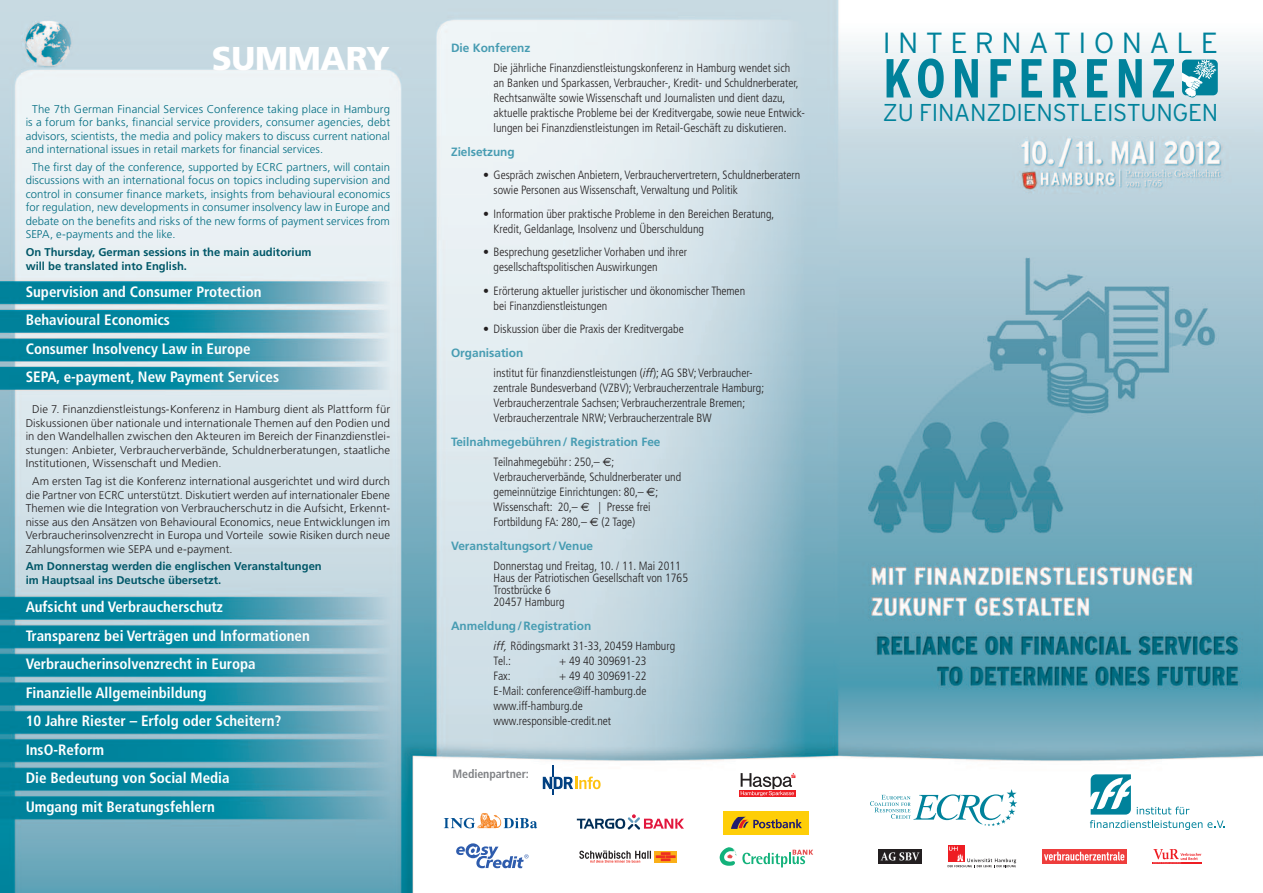
<style>
.page{position:relative;width:1263px;height:893px;background:#fff}
.page>*{position:absolute;margin:0;border:0;box-sizing:border-box;transform-origin:0 0}
.t1{font:700 condensed 54.75px "Interstate";letter-spacing:.1em;color:#00829b}
.t2{font:900 33px "Frutiger";letter-spacing:-.01em;color:#fff}
.t3{font:300 29.1px "Interstate";letter-spacing:.25em;color:#00829b}
.t4{font:300 24.3px "Interstate";letter-spacing:-.01em;color:#00829b}
.t5{font:700 condensed 15px/28.5px "Frutiger";color:#fff}
.t6{font:300 condensed 12px/15px "Frutiger";color:#231f20}
.t7{font:700 12px/20.5px "Frutiger";letter-spacing:-.005em;color:#479cb2;text-align:center}
.t8{font:700 condensed 12px "Frutiger";letter-spacing:-.01em;color:#808285}
.t9{font:300 11.25px/13.5px "Frutiger";letter-spacing:.005em;color:#231f20;text-align:justify}
.t10{font:300 11.25px/13.5px "Frutiger";letter-spacing:.005em;color:#006c81;text-align:justify}
.t11{font:700 11.25px/13.5px "Frutiger";color:#005768}
.s1{font-weight:400}
.s2{font-weight:700;font-stretch:normal;color:#479cb2}
.s3{font-style:italic;font-stretch:normal}
.s4{font-weight:300;font-stretch:condensed;color:#231f20}
.s5{font-family:"Euro Sans";font-weight:400;color:#231f20}
.s6{font-family:"Euro Sans";font-weight:400;font-stretch:normal}
</style>
<div class="page">
<img style="left:0;top:0;width:1263px;height:893px">
<svg style="left:720px;top:847px;width:93px;height:20px"></svg>
<svg style="left:444px;top:813px;width:93px;height:15px"></svg>
<svg style="left:577px;top:814px;width:107px;height:16px"></svg>
<svg style="left:675px;top:851px;width:2px;height:12px"></svg>
<svg style="left:579px;top:850px;width:96px;height:13px"></svg>
<svg style="left:543px;top:765px;width:58px;height:29px"></svg>
<div style="left:724px;top:811px;width:85px;height:24px;background:#fece08"></div>
<svg style="left:731px;top:817px;width:71px;height:12px"></svg>
<div style="left:1042px;top:849px;width:84px;height:15px;background:#ee3d3c"></div>
<svg style="left:1044px;top:852px;width:80px;height:9px"></svg>
<svg style="left:870px;top:789px;width:147px;height:37px"></svg>
<svg style="left:1090px;top:774px;width:134px;height:56px"></svg>
<img style="left:878px;top:849px;width:44px;height:15px">
<hr style="left:1152px;top:862px;width:50px;height:2px;background:#ee1d23">
<svg style="left:1153px;top:849px;width:48px;height:15px"></svg>
<svg style="left:1182px;top:60px;width:36px;height:37px"></svg>
<div style="left:948px;top:845px;width:16px;height:17px;background:#ee1d23"></div>
<svg style="left:948px;top:846px;width:68px;height:21px"></svg>
<svg style="left:456px;top:843px;width:72px;height:25px"></svg>
<svg style="left:739px;top:790px;width:56px;height:7px"></svg>
<svg style="left:741px;top:773px;width:54px;height:23px"></svg>
<h2 class="t2" style="left:212px;top:38px;width:180px">SUMMARY</h2>
<p class="t7" style="left:451px;top:37px;width:81px">Die Konferenz</p>
<p class="t6" style="left:494px;top:61px;width:313px">Die jährliche Finanzdienstleistungskonferenz in Hamburg wendet sich<br>an Banken und Sparkassen, Verbraucher-, Kredit- und Schuldnerberater, Rechtsanwälte sowie Wissenschaft und Journalisten und dient dazu, aktuelle praktische Probleme bei der Kreditvergabe, sowie neue Entwick&shy;lungen bei Finanzdienstleistungen im Retail-Geschäft zu diskutieren.</p>
<p class="t7" style="left:451px;top:141px;width:65px">Zielsetzung</p>
<p class="t6" style="left:494px;top:168px;width:308px;text-indent:-11px"><span class="s1">•</span> Gespräch zwischen Anbietern, Verbrauchervertretern, Schuldnerberatern sowie Personen aus Wissenschaft, Verwaltung und Politik</p>
<p class="t6" style="left:494px;top:206px;width:282px;text-indent:-11px">• Information über praktische Probleme in den Bereichen Beratung,<br>Kredit, Geldanlage, Insolvenz und Überschuldung</p>
<p class="t6" style="left:494px;top:245px;width:195px;text-indent:-11px">• Besprechung gesetzlicher Vorhaben und ihrer gesellschaftspolitischen Auswirkungen</p>
<p class="t6" style="left:494px;top:283px;width:253px;text-indent:-11px">• Erörterung aktueller juristischer und ökonomischer Themen bei Finanzdienstleistungen</p>
<p class="t6" style="left:483px;top:322px;width:202px">• Diskussion über die Praxis der Kreditvergabe</p>
<p class="t6" style="left:494px;top:342px;width:260px;line-height:20.5px;text-indent:-43px"><span class="s2">Organisation<br></span>institut für finanzdienstleistungen (<span class="s3">iff</span>); AG SBV; Verbraucher-</p>
<p class="t6" style="left:494px;top:381px;width:272px">zentrale Bundesverband (vzbv); Verbraucherzentrale Hamburg;<br>Verbraucherzentrale Sachsen; Verbraucherzentrale Bremen;<br>Verbraucherzentrale NRW; Verbraucherzentrale BW</p>
<p class="t7" style="left:451px;top:431px;width:211px">Teilnahmegebühren/ Registration Fee<br><span class="s4">Teilnahmegebühr: 250,–</span> <span class="s5">€</span><span class="s4">;</span></p>
<p class="t6" style="left:494px;top:470px;width:189px">Verbraucherverbände, Schuldnerberater und gemeinnützige Einrichtungen: 80,– <span class="s6">€</span>; Wissenschaft: 20,– <span class="s6">€</span> | Presse frei Fortbildung FA: 280,– <span class="s6">€</span> (2 Tage)</p>
<p class="t7" style="left:451px;top:535px;width:144px">Veranstaltungsort/Venue</p>
<p class="t6" style="left:494px;top:560px;width:196px;line-height:12px">Donnerstag und Freitag, 10. / 11. Mai 2011<br>Haus der Patriotischen Gesellschaft von 1765<br>Trostbrücke 6<br>20457 Hamburg</p>
<p class="t6" style="left:494px;top:615px;width:183px;line-height:20.5px;text-indent:-43px"><span class="s2">Anmeldung/Registration<br></span><span class="s3">iff,</span> Rödingsmarkt 31-33, 20459 Hamburg</p>
<p class="t6" style="left:494px;top:654px;width:19px">Tel.:</p>
<p class="t6" style="left:559px;top:654px;width:89px">+ 49 40 309691-23</p>
<p class="t6" style="left:494px;top:669px;width:19px">Fax:</p>
<p class="t10" style="left:26px;top:102px;width:366px;text-indent:6px">The 7th German Financial Services Conference taking place in Hamburg is a forum for banks, financial service providers, consumer agencies, debt advisors, scientists, the media and policy makers to discuss current national and international issues in retail markets for financial services.</p>
<p class="t10" style="left:26px;top:160px;width:366px;text-indent:6px">The first day of the conference, supported by ECRC partners, will contain discussions with an international focus on topics including supervision and control in consumer finance markets, insights from behavioural economics for regulation, new developments in consumer insolvency law in Europe and debate on the benefits and risks of the new forms of payment services from SEPA, e-payments and the like.</p>
<p class="t11" style="left:26px;top:246px;width:287px">On Thursday, German sessions in the main auditorium will be translated into English.</p>
<p class="t5" style="left:26px;top:277px;width:255px">Supervision and Consumer Protection Behavioural Economics<br>Consumer Insolvency Law in Europe SEPA, e-payment, New Payment Services</p>
<p class="t9" style="left:26px;top:403px;width:366px;text-indent:6px">Die 7. Finanzdienstleistungs-Konferenz in Hamburg dient als Plattform für Diskussionen über nationale und internationale Themen auf den Podien und in den Wandelhallen zwischen den Akteuren im Bereich der Finanzdienstlei&shy;stungen: Anbieter, Verbraucherverbände, Schuldnerberatungen, staatliche Institutionen, Wissenschaft und Medien.</p>
<p class="t9" style="left:26px;top:475px;width:366px;text-indent:6px">Am ersten Tag ist die Konferenz international ausgerichtet und wird durch die Partner von ECRC unterstützt. Diskutiert werden auf internationaler Ebene Themen wie die Integration von Verbraucherschutz in die Aufsicht, Erkennt&shy;nisse aus den Ansätzen von Behavioural Economics, neue Entwicklungen im Verbraucherinsolvenzrecht in Europa und Vorteile sowie Risiken durch neue Zahlungsformen wie SEPA und e-payment.</p>
<p class="t11" style="left:26px;top:560px;width:298px">Am Donnerstag werden die englischen Veranstaltungen im Hauptsaal ins Deutsche übersetzt.</p>
<p class="t5" style="left:26px;top:593px;width:286px">Aufsicht und Verbraucherschutz<br>Transparenz bei Verträgen und Informationen Verbraucherinsolvenzrecht in Europa Finanzielle Allgemeinbildung<br>10 Jahre Riester – Erfolg oder Scheitern?<br>InsO-Reform<br>Die Bedeutung von Social Media<br>Umgang mit Beratungsfehlern</p>
<p class="t6" style="left:494px;top:669px;width:154px;text-indent:65px">+ 49 40 309691-22<br>E-Mail: conference@iff-hamburg.de www.iff-hamburg.de www.responsible-credit.net</p>
<p class="t8" style="left:452px;top:766px;width:78px">Medienpartner:</p>
<h3 class="t3" style="left:883px;top:27px;width:337px">INTERNATI ONALE</h3>
<h1 class="t1" style="left:883px;top:48px;width:295px">KONFERENZ</h1>
<h3 class="t4" style="left:883px;top:98px;width:337px">ZU FI NANZDI ENSTLEISTUNGEN</h3>
</div>
